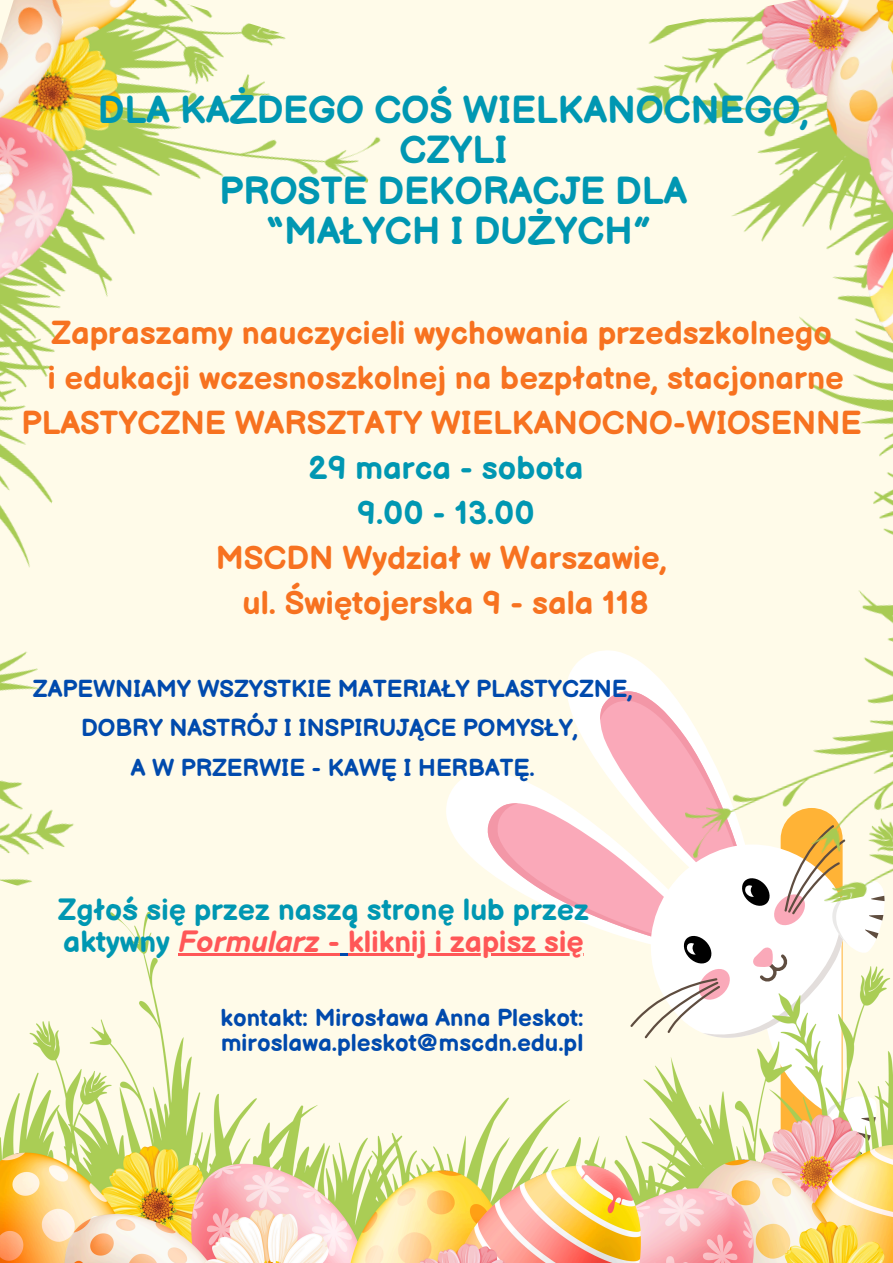
<style>
.page{position:relative;width:893px;height:1263px;background:#fffbe9}
.page>*{position:absolute;margin:0;border:0;box-sizing:border-box;transform-origin:0 0}
.t1{font:700 38.17px/40.5px "Balsamiq Sans";color:#0097b2;text-align:center}
.t2{font:700 32.4px/45px "Balsamiq Sans";color:#f77220;text-align:center}
.t3{font:700 30px/32.1px "Balsamiq Sans";color:#0097b2}
.t4{font:700 24px/39.4px "Balsamiq Sans";color:#004aad;text-align:center}
.s1{color:#0097b2}
.s2{font-style:italic;color:#ff5757}
.s3{color:#ff5757}
</style>
<div class="page">
<svg style="left:446px;top:771px;width:90px;height:130px"></svg>
<img style="left:0;top:923px;width:892px;height:340px">
<img style="left:0;top:0;width:381px;height:923px">
<hr style="left:178px;top:953px;width:150px;height:3px;background:#ff5757">
<svg style="left:328px;top:953px;width:20px;height:3px"></svg>
<hr style="left:348px;top:953px;width:235px;height:3px;background:#ff5757">
<img style="left:536px;top:0;width:357px;height:927px">
<h2 class="t1" style="left:98px;top:91px;width:712px">DLA KAŻDEGO COŚ WIELKANOCNEGO,<br>CZYLI<br>PROSTE DEKORACJE DLA<br>“MAŁYCH I DUŻYCH”</h2>
<h3 class="t2" style="left:21px;top:312px;width:841px">Zapraszamy nauczycieli wychowania przedszkolnego<br>i edukacji wczesnoszkolnej na bezpłatne, stacjonarne PLASTYCZNE WARSZTATY WIELKANOCNO-WIOSENNE <span class="s1">29 marca - sobota<br>9.00 - 13.00<br></span>MSCDN Wydział w Warszawie,<br>ul. Świętojerska 9 - sala 118</h3>
<p class="t4" style="left:33px;top:670px;width:601px">ZAPEWNIAMY WSZYSTKIE MATERIAŁY PLASTYCZNE,<br>DOBRY NASTRÓJ I INSPIRUJĄCE POMYSŁY,<br>A W PRZERWIE - KAWĘ I HERBATĘ.</p>
<p class="t3" style="left:58px;top:894px;width:532px">Zgłoś się przez naszą stronę lub przez aktywny <span class="s2">Formularz</span> <span class="s3">- kliknij i zapisz się</span></p>
<p class="t4" style="left:221px;top:1006px;width:365px;line-height:25.3px;text-align:left">kontakt: Mirosława Anna Pleskot: miroslawa.pleskot@mscdn.edu.pl</p>
</div>
